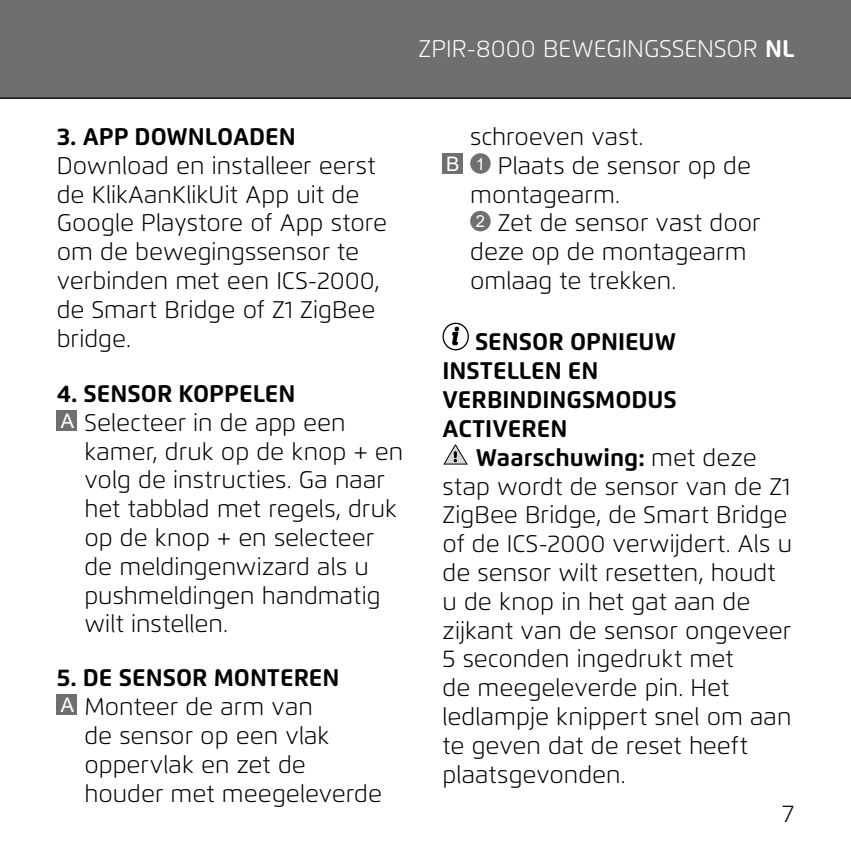
<style>
.page{position:relative;width:851px;height:851px;background:#fff}
.page>*{position:absolute;margin:0;border:0;box-sizing:border-box;transform-origin:0 0}
.Platte_tekst{font:300 24px/28.8px "Flexo";color:#000}
.Kopje{font:700 24px/28.8px "Flexo";color:#000}
.t1{font:300 24px "Flexo";color:#fff}
.Kopje_titel{font:20px "Arial";color:#fff}
.Kopje_titel-2{font:16.8px "Arial";color:#fff}
.s1{font-weight:700}
</style>
<div class="page">
<div style="left:0;top:0;width:850px;height:99px;background:#6f6f6f"></div>
<div style="left:57px;top:410px;width:20px;height:20px;background:#6f6f6f"></div>
<div style="left:57px;top:694px;width:20px;height:21px;background:#6f6f6f"></div>
<div style="left:442px;top:153px;width:21px;height:21px;background:#6f6f6f"></div>
<div style="left:470px;top:153px;width:20px;height:21px;background:#6f6f6f;border-radius:50%"></div>
<div style="left:470px;top:211px;width:20px;height:20px;background:#6f6f6f;border-radius:50%"></div>
<div style="left:442px;top:322px;width:27px;height:28px;border:1px solid #000;border-radius:50%"></div>
<svg style="left:452px;top:326px;width:7px;height:20px"></svg>
<svg style="left:443px;top:444px;width:24px;height:20px"></svg>
<p class="t1" style="left:418px;top:34px;width:377px">ZPIR-8000 BEWEGINGSSENSOR <span class="s1">NL</span></p>
<p class="Kopje" style="left:57px;top:122px;width:241px">3. APP DOWNLOADEN</p>
<p class="Platte_tekst" style="left:57px;top:151px;width:332px">Download en installeer eerst de KlikAanKlikUit App uit de<br>Google Playstore of App store om de bewegingssensor te verbinden met een ICS-2000, de Smart Bridge of Z1 ZigBee bridge.</p>
<p class="Kopje" style="left:57px;top:379px;width:240px">4. SENSOR KOPPELEN</p>
<p class="Kopje_titel" style="left:61px;top:407px;width:15px">A</p>
<p class="Platte_tekst" style="left:84px;top:408px;width:320px">Selecteer in de app een kamer, druk op de knop + en volg de instructies. Ga naar het tabblad met regels, druk op de knop + en selecteer de meldingenwizard als u pushmeldingen handmatig wilt instellen.</p>
<p class="Kopje" style="left:57px;top:663px;width:284px">5. DE SENSOR MONTEREN</p>
<p class="Kopje_titel" style="left:61px;top:691px;width:15px">A</p>
<p class="Platte_tekst" style="left:84px;top:692px;width:299px">Monteer de arm van<br>de sensor op een vlak oppervlak en zet de houder met meegeleverde</p>
<p class="Platte_tekst" style="left:470px;top:122px;width:175px">schroeven vast.</p>
<p class="Platte_tekst" style="left:470px;top:151px;width:282px;text-indent:28px">Plaats de sensor op de montagearm.</p>
<p class="Kopje_titel-2" style="left:475px;top:210px;width:11px">2</p>
<p class="Kopje_titel" style="left:446px;top:150px;width:15px">B</p>
<p class="Kopje_titel-2" style="left:475px;top:152px;width:11px">1</p>
<p class="Platte_tekst" style="left:470px;top:209px;width:292px;text-indent:28px">Zet de sensor vast door deze op de montagearm omlaag te trekken.</p>
<p class="Kopje" style="left:442px;top:327px;width:236px;text-indent:32px">SENSOR OPNIEUW<br>INSTELLEN EN<br>VERBINDINGSMODUS<br>ACTIVEREN</p>
<p class="Platte_tekst" style="left:442px;top:443px;width:351px;text-indent:33px"><span class="s1">Waarschuwing:</span> met deze stap wordt de sensor van de Z1<br>ZigBee Bridge, de Smart Bridge of de ICS-2000 verwijdert. Als u de sensor wilt resetten, houdt u de knop in het gat aan de zijkant van de sensor ongeveer<br>5 seconden ingedrukt met<br>de meegeleverde pin. Het ledlampje knippert snel om aan te geven dat de reset heeft plaatsgevonden.</p>
<p class="Platte_tekst" style="left:782px;top:799px;width:14px">7</p>
</div>
